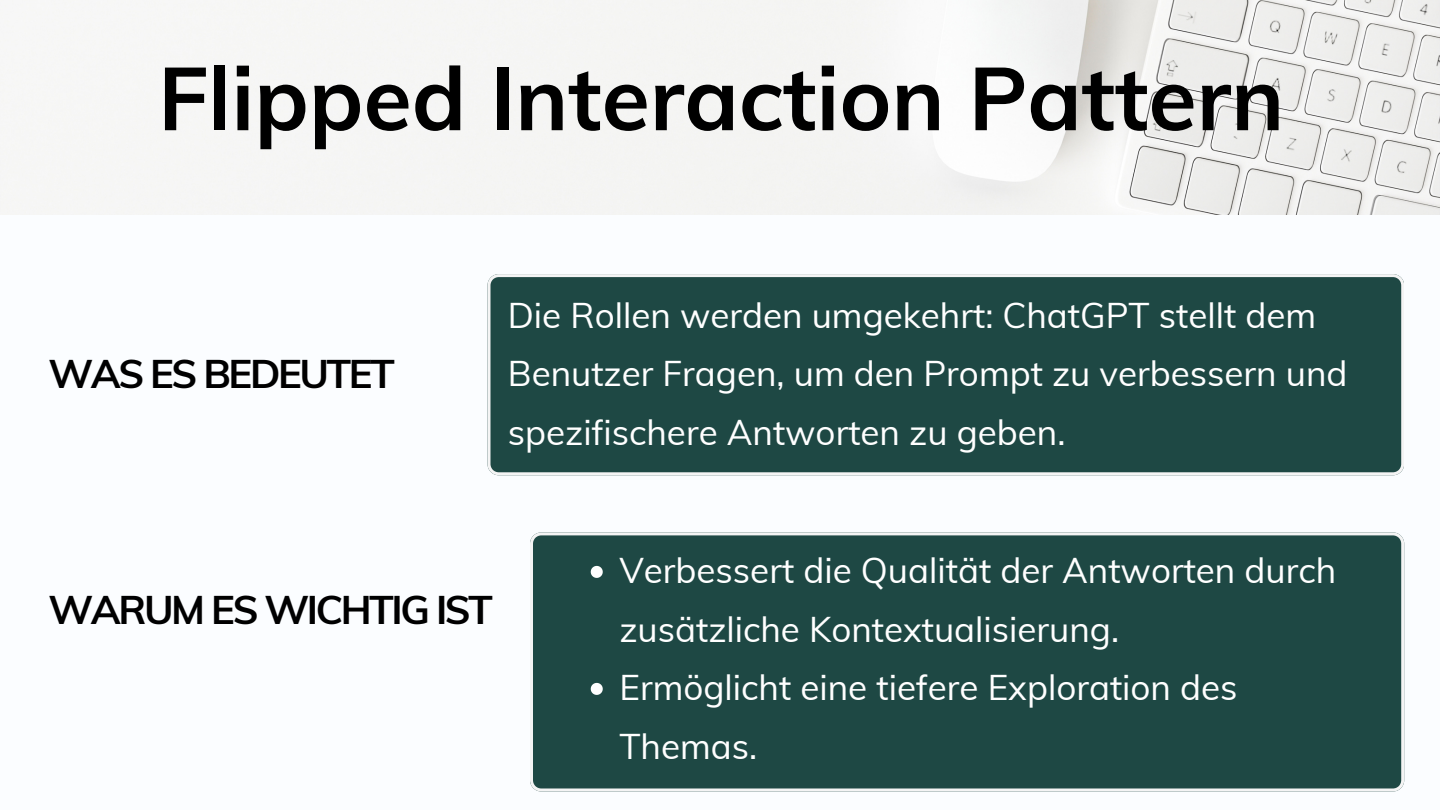
<style>
.page{position:relative;width:1440px;height:810px;background:#fbfdff}
.page>*{position:absolute;margin:0;border:0;box-sizing:border-box;transform-origin:0 0}
.t1{font:700 88px "Muli";color:#000}
.t2{font:700 40px "Muli";letter-spacing:-.06em;color:#000}
.t3{font:35px/58.5px "Muli";color:#fff}
</style>
<div class="page">
<img style="left:0;top:0;width:1440px;height:214px">
<div style="left:488px;top:274px;width:916px;height:201px;background:#1e4844"></div>
<div style="left:530px;top:532px;width:874px;height:259px;background:#1e4844"></div>
<svg style="left:591px;top:566px;width:12px;height:12px"></svg>
<svg style="left:591px;top:683px;width:12px;height:12px"></svg>
<p class="t1" style="left:158px;top:42px;width:1128px">Flipped Interaction Pattern</p>
<p class="t2" style="left:49px;top:348px;width:348px">WAS ES BEDEUTET</p>
<p class="t3" style="left:508px;top:285px;width:841px">Die Rollen werden umgekehrt: ChatGPT stellt dem<br>Benutzer Fragen, um den Prompt zu verbessern und spezifischere Antworten zu geben.</p>
<p class="t2" style="left:49px;top:584px;width:446px">WARUM ES WICHTIG IST</p>
<p class="t3" style="left:619px;top:541px;width:718px">Verbessert die Qualität der Antworten durch zusätzliche Kontextualisierung.</p>
<p class="t3" style="left:619px;top:658px;width:620px">Ermöglicht eine tiefere Exploration des<br>Themas.</p>
</div>
